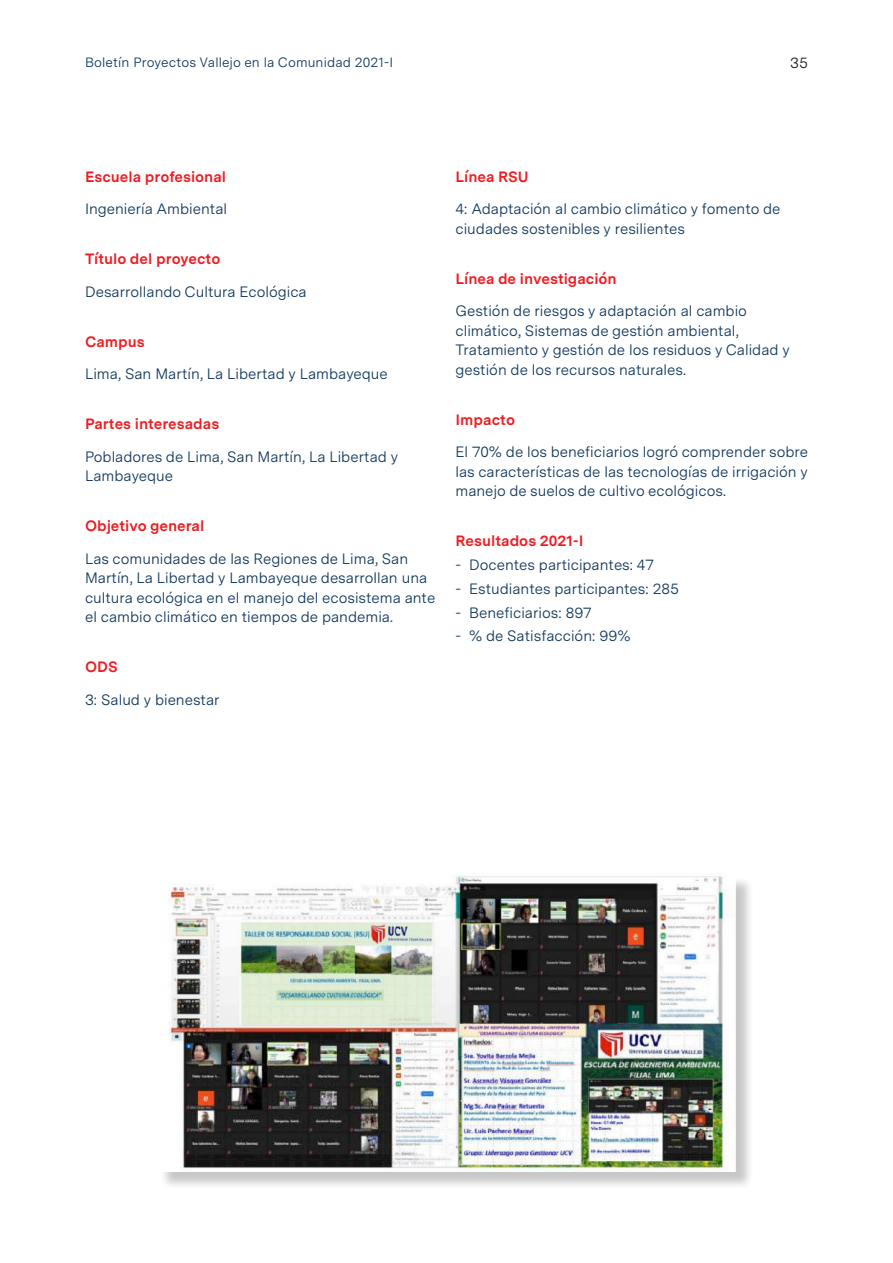
<style>
.page{position:relative;width:893px;height:1263px;background:#fff}
.page>*{position:absolute;margin:0;border:0;box-sizing:border-box;transform-origin:0 0}
.t1{font:15px/19.5px "Messina Sans";color:#11385e}
.t2{font:700 15px "Messina Sans";color:#ee1d23}
.t3{font:15px "Messina Sans";color:#231f20}
.t4{font:13.5px "Messina Sans";letter-spacing:.01em;color:#11385e}
</style>
<div class="page">
<div style="left:160px;top:876px;width:594px;height:314px;background:#231f20;opacity:.25"></div>
<img style="left:160px;top:875px;width:576px;height:296px">
<p class="t4" style="left:85px;top:52px;width:310px">Boletín Proyectos Vallejo en la Comunidad 2021-I</p>
<p class="t3" style="left:790px;top:51px;width:19px">35</p>
<p class="t2" style="left:85px;top:165px;width:143px">Escuela profesional</p>
<p class="t1" style="left:85px;top:199px;width:144px">Ingeniería Ambiental</p>
<p class="t2" style="left:85px;top:248px;width:137px">Título del proyecto</p>
<p class="t1" style="left:85px;top:281px;width:223px">Desarrollando Cultura Ecológica</p>
<p class="t2" style="left:85px;top:330px;width:61px">Campus</p>
<p class="t1" style="left:85px;top:364px;width:304px">Lima, San Martín, La Libertad y Lambayeque</p>
<p class="t2" style="left:85px;top:413px;width:136px">Partes interesadas</p>
<p class="t1" style="left:85px;top:446px;width:315px">Pobladores de Lima, San Martín, La Libertad y<br>Lambayeque</p>
<p class="t2" style="left:85px;top:515px;width:121px">Objetivo general</p>
<p class="t1" style="left:85px;top:548px;width:352px">Las comunidades de las Regiones de Lima, San Martín, La Libertad y Lambayeque desarrollan una cultura ecológica en el manejo del ecosistema ante el cambio climático en tiempos de pandemia.</p>
<p class="t2" style="left:85px;top:656px;width:34px">ODS</p>
<p class="t1" style="left:85px;top:689px;width:136px">3: Salud y bienestar</p>
<p class="t2" style="left:455px;top:165px;width:75px">Línea RSU</p>
<p class="t1" style="left:455px;top:199px;width:326px">4: Adaptación al cambio climático y fomento de ciudades sostenibles y resilientes</p>
<p class="t2" style="left:455px;top:267px;width:163px">Línea de investigación</p>
<p class="t1" style="left:455px;top:301px;width:336px">Gestión de riesgos y adaptación al cambio climático, Sistemas de gestión ambiental, Tratamiento y gestión de los residuos y Calidad y gestión de los recursos naturales.</p>
<p class="t2" style="left:455px;top:408px;width:61px">Impacto</p>
<p class="t1" style="left:455px;top:442px;width:354px;text-align:justify">El 70% de los beneficiarios logró comprender sobre las características de las tecnologías de irrigación y manejo de suelos de cultivo ecológicos.</p>
<p class="t2" style="left:455px;top:530px;width:129px">Resultados 2021-I</p>
<p class="t1" style="left:455px;top:555px;width:200px">- Docentes participantes: 47</p>
<p class="t1" style="left:455px;top:578px;width:225px">- Estudiantes participantes: 285</p>
<p class="t1" style="left:455px;top:602px;width:138px">- Beneficiarios: 897</p>
<p class="t1" style="left:455px;top:626px;width:177px">- % de Satisfacción: 99%</p>
</div>
